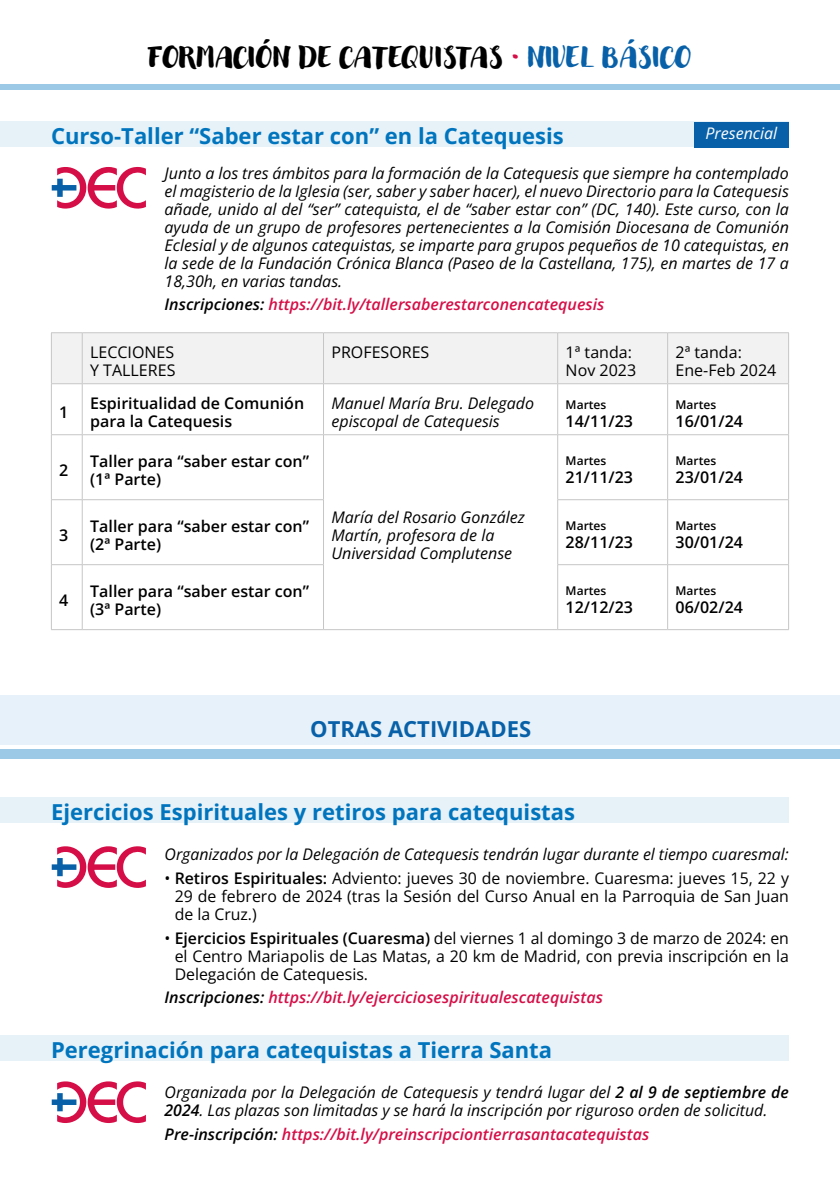
<style>
.page{position:relative;width:840px;height:1191px;background:#fff}
.page>*{position:absolute;margin:0;border:0;box-sizing:border-box;transform-origin:0 0}
.t1{font:26px "Modern Love";color:#000}
.t2{font:700 22px "Open Sans";color:#0075be}
.t3{font:700 22px "Open Sans";color:#0861a8}
.t4{font:italic 16px/18px "Open Sans";color:#000}
.t5{font:16px/18px "Open Sans";color:#000}
.t6{font:600 16px/18px "Open Sans";color:#000}
.t7{font:italic 600 16px "Open Sans";color:#d60e47}
.t8{font:italic 16px "Open Sans";color:#fff}
.t9{font:600 12px "Open Sans";color:#000}
.s1{color:#0861a8}
.s2{color:#000}
.s3{font-weight:600}
</style>
<div class="page">
<div style="left:0;top:84px;width:839px;height:6px;background:#9cc9e6"></div>
<div style="left:0;top:122px;width:788px;height:25px;background:#e6f1f8"></div>
<div style="left:693px;top:122px;width:95px;height:25px;background:#0861a8"></div>
<svg style="left:52px;top:167px;width:94px;height:42px"></svg>
<div style="left:0;top:797px;width:788px;height:26px;background:#e6f1f8"></div>
<div style="left:0;top:1035px;width:788px;height:26px;background:#e6f1f8"></div>
<svg style="left:52px;top:846px;width:94px;height:42px"></svg>
<svg style="left:52px;top:1081px;width:94px;height:42px"></svg>
<div style="left:0;top:694px;width:839px;height:50px;background:#e6f1f9"></div>
<div style="left:0;top:749px;width:839px;height:10px;background:#9cc9e6"></div>
<div style="left:52px;top:333px;width:735px;height:50px;background:#f2f2f2"></div>
<svg style="left:52px;top:384px;width:735px;height:245px"></svg>
<hr style="left:51px;top:332px;width:31px;height:1px;background:#c6c6c6">
<hr style="left:51px;top:333px;width:1px;height:50px;background:#c6c6c6">
<hr style="left:82px;top:332px;width:241px;height:1px;background:#c6c6c6">
<hr style="left:82px;top:333px;width:1px;height:50px;background:#c6c6c6">
<hr style="left:323px;top:332px;width:234px;height:1px;background:#c6c6c6">
<hr style="left:323px;top:333px;width:1px;height:50px;background:#c6c6c6">
<hr style="left:557px;top:332px;width:110px;height:1px;background:#c6c6c6">
<hr style="left:557px;top:333px;width:1px;height:50px;background:#c6c6c6">
<hr style="left:667px;top:332px;width:121px;height:1px;background:#c6c6c6">
<hr style="left:667px;top:333px;width:1px;height:50px;background:#c6c6c6">
<hr style="left:787px;top:333px;width:1px;height:50px;background:#c6c6c6">
<hr style="left:51px;top:383px;width:31px;height:1px;background:#c6c6c6">
<hr style="left:51px;top:384px;width:1px;height:50px;background:#c6c6c6">
<hr style="left:82px;top:383px;width:241px;height:1px;background:#c6c6c6">
<hr style="left:82px;top:384px;width:1px;height:50px;background:#c6c6c6">
<hr style="left:323px;top:383px;width:234px;height:1px;background:#c6c6c6">
<hr style="left:323px;top:384px;width:1px;height:50px;background:#c6c6c6">
<hr style="left:557px;top:383px;width:110px;height:1px;background:#c6c6c6">
<hr style="left:557px;top:384px;width:1px;height:50px;background:#c6c6c6">
<hr style="left:667px;top:383px;width:121px;height:1px;background:#c6c6c6">
<hr style="left:667px;top:384px;width:1px;height:50px;background:#c6c6c6">
<hr style="left:787px;top:384px;width:1px;height:50px;background:#c6c6c6">
<hr style="left:51px;top:434px;width:31px;height:1px;background:#c6c6c6">
<hr style="left:51px;top:435px;width:1px;height:64px;background:#c6c6c6">
<hr style="left:82px;top:434px;width:241px;height:1px;background:#c6c6c6">
<hr style="left:82px;top:435px;width:1px;height:64px;background:#c6c6c6">
<hr style="left:323px;top:434px;width:234px;height:1px;background:#c6c6c6">
<hr style="left:323px;top:435px;width:1px;height:64px;background:#c6c6c6">
<hr style="left:557px;top:434px;width:110px;height:1px;background:#c6c6c6">
<hr style="left:557px;top:435px;width:1px;height:64px;background:#c6c6c6">
<hr style="left:667px;top:434px;width:121px;height:1px;background:#c6c6c6">
<hr style="left:667px;top:435px;width:1px;height:64px;background:#c6c6c6">
<hr style="left:787px;top:435px;width:1px;height:64px;background:#c6c6c6">
<hr style="left:51px;top:499px;width:31px;height:1px;background:#c6c6c6">
<hr style="left:51px;top:500px;width:1px;height:64px;background:#c6c6c6">
<hr style="left:82px;top:499px;width:241px;height:1px;background:#c6c6c6">
<hr style="left:82px;top:500px;width:1px;height:64px;background:#c6c6c6">
<hr style="left:323px;top:500px;width:1px;height:64px;background:#c6c6c6">
<hr style="left:557px;top:499px;width:110px;height:1px;background:#c6c6c6">
<hr style="left:557px;top:500px;width:1px;height:64px;background:#c6c6c6">
<hr style="left:667px;top:499px;width:121px;height:1px;background:#c6c6c6">
<hr style="left:667px;top:500px;width:1px;height:64px;background:#c6c6c6">
<hr style="left:787px;top:500px;width:1px;height:64px;background:#c6c6c6">
<hr style="left:51px;top:564px;width:31px;height:1px;background:#c6c6c6">
<hr style="left:51px;top:565px;width:1px;height:64px;background:#c6c6c6">
<hr style="left:82px;top:564px;width:241px;height:1px;background:#c6c6c6">
<hr style="left:82px;top:565px;width:1px;height:64px;background:#c6c6c6">
<hr style="left:323px;top:565px;width:1px;height:64px;background:#c6c6c6">
<hr style="left:557px;top:564px;width:110px;height:1px;background:#c6c6c6">
<hr style="left:557px;top:565px;width:1px;height:64px;background:#c6c6c6">
<hr style="left:667px;top:564px;width:121px;height:1px;background:#c6c6c6">
<hr style="left:667px;top:565px;width:1px;height:64px;background:#c6c6c6">
<hr style="left:787px;top:565px;width:1px;height:64px;background:#c6c6c6">
<hr style="left:51px;top:629px;width:31px;height:1px;background:#c6c6c6">
<hr style="left:82px;top:629px;width:241px;height:1px;background:#c6c6c6">
<hr style="left:323px;top:629px;width:234px;height:1px;background:#c6c6c6">
<hr style="left:557px;top:629px;width:110px;height:1px;background:#c6c6c6">
<hr style="left:667px;top:629px;width:121px;height:1px;background:#c6c6c6">
<h1 class="t1" style="left:148px;top:43px;width:544px">FORMACIÓN DE CATEQUISTAS <sup>·</sup> <span class="s1">NIVEL BÁSICO</span></h1>
<h2 class="t2" style="left:51px;top:120px;width:514px">Curso-Taller “Saber estar con” en la Catequesis</h2>
<p class="t8" style="left:705px;top:122px;width:73px">Presencial</p>
<p class="t4" style="left:164px;top:163px;width:625px;text-align:justify">Junto a los tres ámbitos para la formación de la Catequesis que siempre ha contemplado el magisterio de la Iglesia (ser, saber y saber hacer), el nuevo Directorio para la Catequesis añade, unido al del “ser” catequista, el de “saber estar con” (DC, 140). Este curso, con la ayuda de un grupo de profesores pertenecientes a la Comisión Diocesana de Comunión Eclesial y de algunos catequistas, se imparte para grupos pequeños de 10 catequistas, en la sede de la Fundación Crónica Blanca (Paseo de la Castellana, 175), en martes de 17 a 18,30h, en varias tandas.</p>
<p class="t7" style="left:164px;top:293px;width:441px"><span class="s2">Inscripciones:</span> https://bit.ly/tallersaberestarconencatequesis</p>
<p class="t5" style="left:90px;top:342px;width:87px">LECCIONES<br>Y TALLERES</p>
<p class="t5" style="left:331px;top:342px;width:99px">PROFESORES</p>
<p class="t5" style="left:565px;top:342px;width:72px">1ª tanda:<br>Nov 2023</p>
<p class="t5" style="left:675px;top:342px;width:102px">2ª tanda:<br>Ene-Feb 2024</p>
<p class="t6" style="left:59px;top:402px;width:11px">1</p>
<p class="t6" style="left:90px;top:393px;width:215px">Espiritualidad de Comunión para la Catequesis</p>
<p class="t4" style="left:331px;top:393px;width:204px">Manuel María Bru. Delegado episcopal de Catequesis</p>
<p class="t9" style="left:565px;top:396px;width:42px">Martes</p>
<p class="t6" style="left:565px;top:411px;width:69px">14/11/23</p>
<p class="t6" style="left:59px;top:460px;width:11px">2</p>
<p class="t6" style="left:90px;top:451px;width:220px">Taller para “saber estar con” (1ª Parte)</p>
<p class="t9" style="left:565px;top:452px;width:42px">Martes</p>
<p class="t6" style="left:565px;top:467px;width:69px">21/11/23</p>
<p class="t4" style="left:331px;top:507px;width:195px">María del Rosario González<br>Martín, profesora de la<br>Universidad Complutense</p>
<p class="t6" style="left:59px;top:525px;width:11px">3</p>
<p class="t6" style="left:90px;top:516px;width:220px">Taller para “saber estar con” (2ª Parte)</p>
<p class="t9" style="left:565px;top:517px;width:42px">Martes</p>
<p class="t6" style="left:565px;top:532px;width:69px">28/11/23</p>
<p class="t6" style="left:59px;top:590px;width:11px">4</p>
<p class="t6" style="left:90px;top:581px;width:220px">Taller para “saber estar con” (3ª Parte)</p>
<p class="t9" style="left:565px;top:582px;width:42px">Martes</p>
<p class="t6" style="left:565px;top:597px;width:69px">12/12/23</p>
<h2 class="t3" style="left:310px;top:713px;width:222px">OTRAS ACTIVIDADES</h2>
<p class="t9" style="left:675px;top:396px;width:42px">Martes</p>
<p class="t6" style="left:675px;top:411px;width:69px">16/01/24</p>
<p class="t9" style="left:675px;top:452px;width:42px">Martes</p>
<p class="t6" style="left:675px;top:467px;width:69px">23/01/24</p>
<p class="t9" style="left:675px;top:517px;width:42px">Martes</p>
<p class="t6" style="left:675px;top:532px;width:69px">30/01/24</p>
<p class="t9" style="left:675px;top:582px;width:42px">Martes</p>
<p class="t6" style="left:675px;top:597px;width:69px">06/02/24</p>
<h2 class="t2" style="left:51px;top:796px;width:525px">Ejercicios Espirituales y retiros para catequistas</h2>
<p class="t4" style="left:164px;top:845px;width:625px">Organizados por la Delegación de Catequesis tendrán lugar durante el tiempo cuaresmal:</p>
<p class="t5" style="left:174px;top:868px;width:615px;text-align:justify;text-indent:-10px">• <span class="s3">Retiros Espirituales:</span> Adviento: jueves 30 de noviembre. Cuaresma: jueves 15, 22 y 29 de febrero de 2024 (tras la Sesión del Curso Anual en la Parroquia de San Juan de la Cruz.)</p>
<p class="t5" style="left:174px;top:928px;width:615px;text-align:justify;text-indent:-10px">• <span class="s3">Ejercicios Espirituales (Cuaresma)</span> del viernes 1 al domingo 3 de marzo de 2024: en el Centro Mariapolis de Las Matas, a 20 km de Madrid, con previa inscripción en la Delegación de Catequesis.</p>
<p class="t7" style="left:164px;top:986px;width:439px"><span class="s2">Inscripciones:</span> https://bit.ly/ejerciciosespiritualescatequistas</p>
<h2 class="t2" style="left:51px;top:1034px;width:502px">Peregrinación para catequistas a Tierra Santa</h2>
<p class="t4" style="left:164px;top:1083px;width:625px">Organizada por la Delegación de Catequesis y tendrá lugar del <span class="s3">2 al 9 de septiembre de<br>2024</span>. Las plazas son limitadas y se hará la inscripción por riguroso orden de solicitud.</p>
<p class="t7" style="left:164px;top:1122px;width:486px"><span class="s2">Pre-inscripción:</span> https://bit.ly/preinscripciontierrasantacatequistas</p>
</div>
